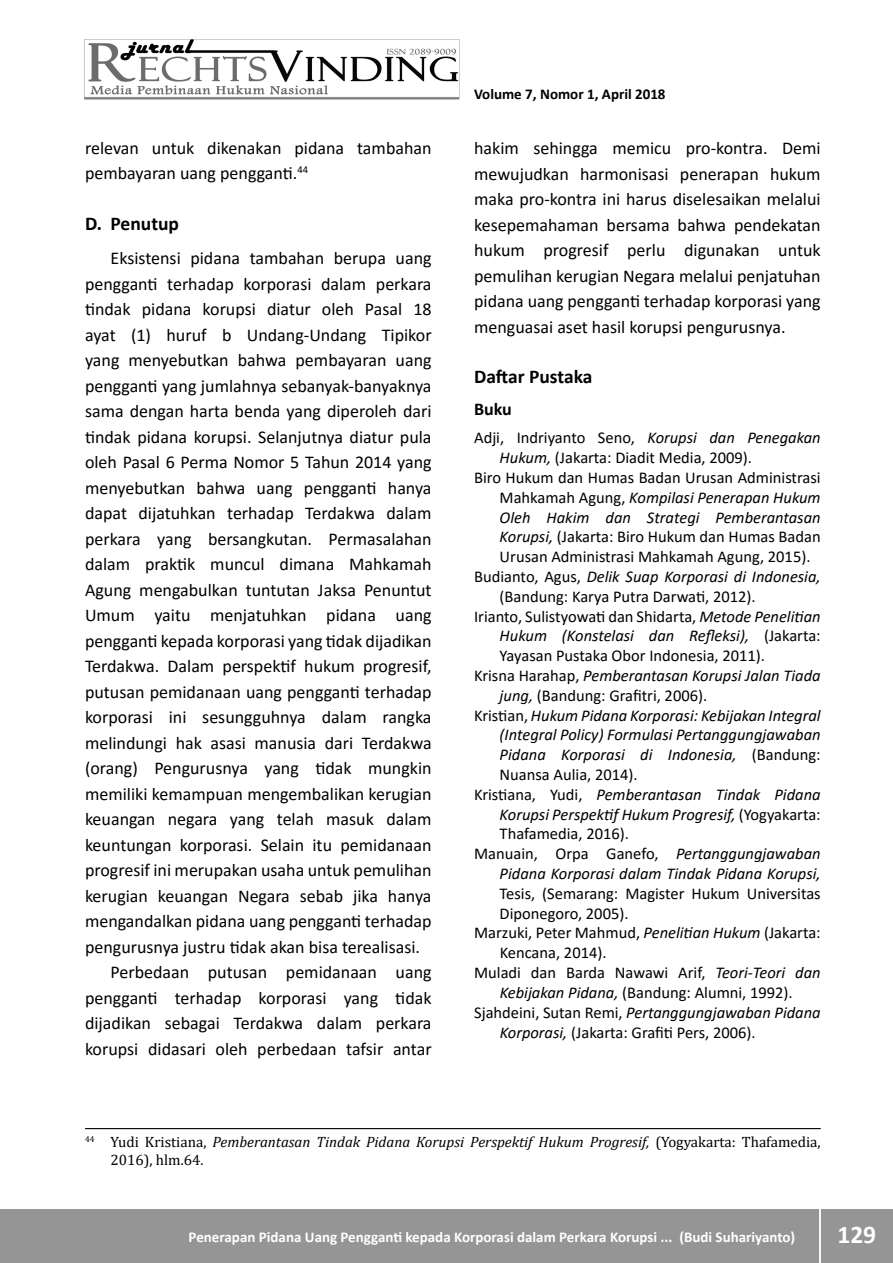
<style>
.page{position:relative;width:893px;height:1263px;background:#fff}
.page>*{position:absolute;margin:0;border:0;box-sizing:border-box;transform-origin:0 0}
.t1{font:700 25.5px "Calibri";color:#fff}
.t2{font:700 19.5px "Calibri";color:#000}
.t3{font:18px/25.5px "Calibri";color:#000}
.t4{font:700 18px "Calibri";color:#000}
.t5{font:16.5px "Calibri";color:#000}
.t6{font:italic 16.5px "Calibri";color:#000}
.t7{font:italic 15px/18px "Cambria";color:#000}
.t8{font:700 15px "Calibri";color:#fff}
.t9{font:700 15px "Calibri";color:#000}
.s1{font-style:italic}
.s2{font-style:normal}
</style>
<div class="page">
<div style="left:0;top:1209px;width:893px;height:54px;background:#959595"></div>
<hr style="left:819px;top:1206px;width:2px;height:57px;background:#fff">
<img style="left:85px;top:39px;width:375px;height:60px">
<hr style="left:85px;top:1128px;width:736px;height:1px;background:#000">
<p class="t3" style="left:85px;top:135px;width:348px">relevan untuk dikenakan pidana tambahan pembayaran uang pengganti.<sup>44</sup></p>
<p class="t2" style="left:85px;top:210px;width:96px">D. Penutup</p>
<p class="t3" style="left:111px;top:245px;width:323px">Eksistensi pidana tambahan berupa uang</p>
<p class="t3" style="left:85px;top:270px;width:348px">pengganti terhadap korporasi dalam perkara</p>
<p class="t3" style="left:85px;top:296px;width:348px">tindak pidana korupsi diatur oleh Pasal 18</p>
<p class="t3" style="left:85px;top:321px;width:348px">ayat (1) huruf b Undang-Undang Tipikor</p>
<p class="t3" style="left:85px;top:347px;width:348px">yang menyebutkan bahwa pembayaran uang</p>
<p class="t3" style="left:85px;top:372px;width:348px">pengganti yang jumlahnya sebanyak-banyaknya</p>
<p class="t3" style="left:85px;top:398px;width:348px">sama dengan harta benda yang diperoleh dari</p>
<p class="t3" style="left:85px;top:423px;width:348px">tindak pidana korupsi. Selanjutnya diatur pula</p>
<p class="t3" style="left:85px;top:449px;width:348px">oleh Pasal 6 Perma Nomor 5 Tahun 2014 yang</p>
<p class="t3" style="left:85px;top:475px;width:348px">menyebutkan bahwa uang pengganti hanya</p>
<p class="t3" style="left:85px;top:500px;width:348px">dapat dijatuhkan terhadap Terdakwa dalam</p>
<p class="t3" style="left:85px;top:526px;width:348px">perkara yang bersangkutan. Permasalahan</p>
<p class="t3" style="left:85px;top:551px;width:348px">dalam praktik muncul dimana Mahkamah</p>
<p class="t3" style="left:85px;top:577px;width:348px">Agung mengabulkan tuntutan Jaksa Penuntut</p>
<p class="t3" style="left:85px;top:602px;width:348px">Umum yaitu menjatuhkan pidana uang</p>
<p class="t3" style="left:85px;top:628px;width:348px">pengganti kepada korporasi yang tidak dijadikan</p>
<p class="t3" style="left:85px;top:653px;width:348px">Terdakwa. Dalam perspektif hukum progresif,</p>
<p class="t3" style="left:85px;top:679px;width:348px">putusan pemidanaan uang pengganti terhadap</p>
<p class="t3" style="left:85px;top:704px;width:348px">korporasi ini sesungguhnya dalam rangka</p>
<p class="t3" style="left:85px;top:730px;width:348px">melindungi hak asasi manusia dari Terdakwa</p>
<p class="t3" style="left:85px;top:755px;width:348px">(orang) Pengurusnya yang tidak mungkin</p>
<p class="t3" style="left:85px;top:781px;width:348px">memiliki kemampuan mengembalikan kerugian</p>
<p class="t3" style="left:85px;top:806px;width:348px">keuangan negara yang telah masuk dalam</p>
<p class="t3" style="left:85px;top:832px;width:348px">keuntungan korporasi. Selain itu pemidanaan</p>
<p class="t3" style="left:85px;top:857px;width:348px">progresif ini merupakan usaha untuk pemulihan</p>
<p class="t3" style="left:85px;top:883px;width:348px">kerugian keuangan Negara sebab jika hanya</p>
<p class="t3" style="left:85px;top:908px;width:348px">mengandalkan pidana uang pengganti terhadap</p>
<p class="t3" style="left:85px;top:934px;width:337px">pengurusnya justru tidak akan bisa terealisasi.</p>
<p class="t3" style="left:111px;top:959px;width:323px">Perbedaan putusan pemidanaan uang</p>
<p class="t3" style="left:85px;top:985px;width:348px">pengganti terhadap korporasi yang tidak</p>
<p class="t3" style="left:85px;top:1010px;width:348px">dijadikan sebagai Terdakwa dalam perkara</p>
<p class="t3" style="left:85px;top:1036px;width:348px">korupsi didasari oleh perbedaan tafsir antar</p>
<p class="t9" style="left:474px;top:84px;width:193px">Volume 7, Nomor 1, April 2018</p>
<p class="t3" style="left:474px;top:135px;width:348px;text-align:justify">hakim sehingga memicu pro-kontra. Demi mewujudkan harmonisasi penerapan hukum maka pro-kontra ini harus diselesaikan melalui kesepemahaman bersama bahwa pendekatan hukum progresif perlu digunakan untuk pemulihan kerugian Negara melalui penjatuhan pidana uang pengganti terhadap korporasi yang menguasai aset hasil korupsi pengurusnya.</p>
<p class="t2" style="left:474px;top:363px;width:120px">Daftar Pustaka</p>
<p class="t4" style="left:474px;top:396px;width:39px">Buku</p>
<p class="t5" style="left:474px;top:426px;width:348px">Adji, Indriyanto Seno, <span class="s1">Korupsi dan Penegakan</span></p>
<p class="t5" style="left:500px;top:446px;width:254px"><span class="s1">Hukum,</span> (Jakarta: Diadit Media, 2009).</p>
<p class="t5" style="left:474px;top:466px;width:348px">Biro Hukum dan Humas Badan Urusan Administrasi</p>
<p class="t6" style="left:500px;top:486px;width:323px"><span class="s2">Mahkamah Agung,</span> Kompilasi Penerapan Hukum</p>
<p class="t6" style="left:500px;top:506px;width:323px">Oleh Hakim dan Strategi Pemberantasan</p>
<p class="t5" style="left:500px;top:525px;width:323px"><span class="s1">Korupsi,</span> (Jakarta: Biro Hukum dan Humas Badan</p>
<p class="t5" style="left:500px;top:545px;width:312px">Urusan Administrasi Mahkamah Agung, 2015).</p>
<p class="t6" style="left:474px;top:565px;width:348px"><span class="s2">Budianto, Agus,</span> Delik Suap Korporasi di Indonesia,</p>
<p class="t5" style="left:500px;top:585px;width:258px">(Bandung: Karya Putra Darwati, 2012).</p>
<p class="t5" style="left:474px;top:605px;width:348px">Irianto, Sulistyowati dan Shidarta, <span class="s1">Metode Penelitian</span></p>
<p class="t6" style="left:500px;top:624px;width:323px">Hukum (Konstelasi dan Refleksi), <span class="s2">(Jakarta:</span></p>
<p class="t5" style="left:500px;top:644px;width:267px">Yayasan Pustaka Obor Indonesia, 2011).</p>
<p class="t6" style="left:474px;top:664px;width:348px"><span class="s2">Krisna Harahap,</span> Pemberantasan Korupsi Jalan Tiada</p>
<p class="t5" style="left:500px;top:684px;width:209px"><span class="s1">jung,</span> (Bandung: Grafitri, 2006).</p>
<p class="t6" style="left:474px;top:704px;width:348px"><span class="s2">Kristian,</span> Hukum Pidana Korporasi: Kebijakan Integral</p>
<p class="t6" style="left:500px;top:723px;width:322px">(Integral Policy) Formulasi Pertanggungjawaban</p>
<p class="t6" style="left:500px;top:743px;width:323px">Pidana Korporasi di Indonesia, <span class="s2">(Bandung:</span></p>
<p class="t5" style="left:500px;top:763px;width:140px">Nuansa Aulia, 2014).</p>
<p class="t6" style="left:474px;top:783px;width:348px"><span class="s2">Kristiana, Yudi,</span> Pemberantasan Tindak Pidana</p>
<p class="t6" style="left:500px;top:803px;width:323px">Korupsi Perspektif Hukum Progresif, <span class="s2">(Yogyakarta:</span></p>
<p class="t5" style="left:500px;top:822px;width:131px">Thafamedia, 2016).</p>
<p class="t5" style="left:474px;top:842px;width:348px">Manuain, Orpa Ganefo, <span class="s1">Pertanggungjawaban</span></p>
<p class="t6" style="left:500px;top:862px;width:323px">Pidana Korporasi dalam Tindak Pidana Korupsi,</p>
<p class="t5" style="left:500px;top:882px;width:323px">Tesis, (Semarang: Magister Hukum Universitas</p>
<p class="t5" style="left:500px;top:902px;width:130px">Diponegoro, 2005).</p>
<p class="t5" style="left:474px;top:921px;width:348px">Marzuki, Peter Mahmud, <span class="s1">Penelitian Hukum</span> (Jakarta:</p>
<p class="t5" style="left:500px;top:941px;width:108px">Kencana, 2014).</p>
<p class="t5" style="left:474px;top:961px;width:348px">Muladi dan Barda Nawawi Arif, <span class="s1">Teori-Teori dan</span></p>
<p class="t5" style="left:500px;top:981px;width:295px"><span class="s1">Kebijakan Pidana,</span> (Bandung: Alumni, 1992).</p>
<p class="t6" style="left:474px;top:1001px;width:348px"><span class="s2">Sjahdeini, Sutan Remi,</span> Pertanggungjawaban Pidana</p>
<p class="t5" style="left:500px;top:1020px;width:258px"><span class="s1">Korporasi,</span> (Jakarta: Grafiti Pers, 2006).</p>
<p class="t7" style="left:111px;top:1132px;width:712px;text-indent:-26px"><sup>44</sup> <span class="s2">Yudi Kristiana,</span> Pemberantasan Tindak Pidana Korupsi Perspektif Hukum Progresif, <span class="s2">(Yogyakarta: Thafamedia,<br>2016), hlm.64.</span></p>
<p class="t8" style="left:189px;top:1227px;width:608px">Penerapan Pidana Uang Pengganti kepada Korporasi dalam Perkara Korupsi ... (Budi Suhariyanto)</p>
<h1 class="t1" style="left:837px;top:1216px;width:40px">129</h1>
</div>
